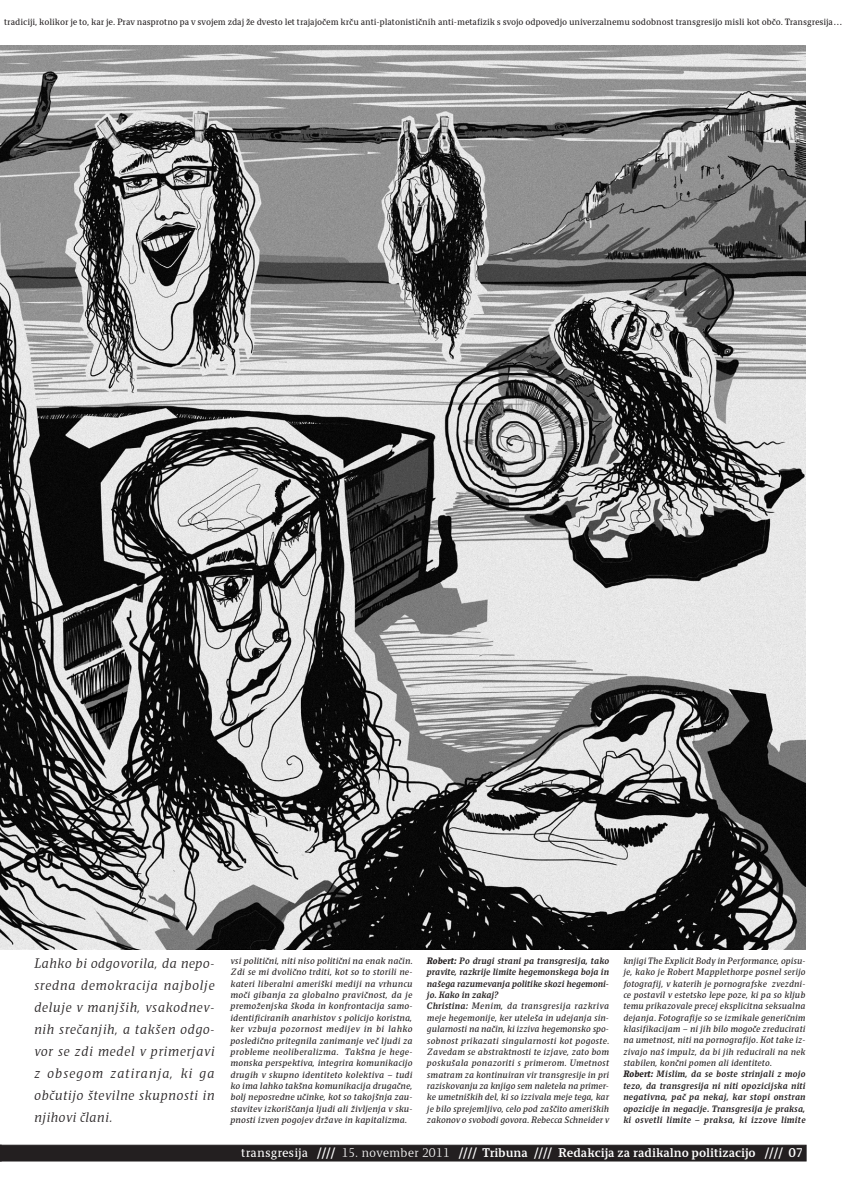
<style>
.page{position:relative;width:851px;height:1191px;background:#fff}
.page>*{position:absolute;margin:0;border:0;box-sizing:border-box;transform-origin:0 0}
.t1{font:italic 300 12.5px/22px "Tribunal";letter-spacing:.01em;color:#231f20;text-align:justify}
.t2{font:700 11.3px "Tribunal";color:#fff}
.t3{font:italic 8.3px/11.3px "Tribunal";color:#231f20}
.t4{font:8.2px "Tribunal";letter-spacing:-.01em;color:#231f20}
.s1{font-size:8.5px}
.s2{font-weight:900}
.s3{font-weight:700}
.s4{font-weight:400}
.s5{font-weight:300}
</style>
<div class="page">
<svg style="left:0;top:1144px;width:807px;height:18px;background:#322e2f"></svg>
<img style="left:0;top:45px;width:805px;height:904px">
<p class="t4" style="left:4px;top:15px;width:839px">tradiciji, kolikor je to, kar je. Prav nasprotno pa v svojem zdaj že dvesto let trajajočem krču anti-platonističnih anti-metafizik s svojo odpovedjo univerzalnemu sodobnost transgresijo misli kot občo. Transgresija<span class="s1">...</span></p>
<h1 class="t1" style="left:34px;top:951px;width:182px">Lahko bi odgovorila, da nepo&shy;sredna demokracija najbolje deluje v manjših, vsakodnev&shy;nih srečanjih, a takšen odgo&shy;vor se zdi medel v primerjavi z obsegom zatiranja, ki ga občutijo številne skupnosti in njihovi člani.</h1>
<p class="t3" style="left:230px;top:955px;width:184px;text-align:justify">vsi politični, niti niso politični na enak način.<br>Zdi se mi dvolično trditi, kot so to storili ne&shy;kateri liberalni ameriški mediji na vrhuncu moči gibanja za globalno pravičnost, da je premoženjska škoda in konfrontacija samo&shy;identificiranih anarhistov s policijo koristna, ker vzbuja pozornost medijev in bi lahko posledično pritegnila zanimanje več ljudi za probleme neoliberalizma. Takšna je hege&shy;monska perspektiva, integrira komunikacijo drugih v skupno identiteto kolektiva – tudi ko ima lahko takšna komunikacija drugačne, bolj neposredne učinke, kot so takojšnja zau&shy;stavitev izkoriščanja ljudi ali življenja v sku&shy;pnosti izven pogojev države in kapitalizma.</p>
<p class="t3" style="left:427px;top:955px;width:184px"><span class="s2">Robert:</span> <span class="s3">Po drugi strani pa transgresija, tako pravite, razkrije limite hegemonskega boja in našega razumevanja politike skozi hegemoni&shy;jo. Kako in zakaj?<br>Christina:</span> Menim, da transgresija razkriva meje hegemonije, ker uteleša in udejanja sin&shy;gularnosti na način, ki izziva hegemonsko spo&shy;sobnost prikazati singularnosti kot pogoste.<br>Zavedam se abstraktnosti te izjave, zato bom poskušala ponazoriti s primerom. Umetnost smatram za kontinuiran vir transgresije in pri raziskovanju za knjigo sem naletela na primer&shy;ke umetniških del, ki so izzivala meje tega, kar je bilo sprejemljivo, celo pod zaščito ameriških zakonov o svobodi govora. Rebecca Schneider v</p>
<p class="t3" style="left:623px;top:955px;width:184px">knjigi The Explicit Body in Performance, opisu&shy;je, kako je Robert Mapplethorpe posnel serijo fotografij, v katerih je pornografske zvezdni&shy;ce postavil v estetsko lepe poze, ki pa so kljub temu prikazovale precej eksplicitna seksualna dejanja. Fotografije so se izmikale generičnim klasifikacijam – ni jih bilo mogoče zreducirati na umetnost, niti na pornografijo. Kot take iz&shy;zivajo naš impulz, da bi jih reducirali na nek stabilen, končni pomen ali identiteto.<br><span class="s2">Robert:</span> <span class="s3">Mislim, da se boste strinjali z mojo tezo, da transgresija ni niti opozicijska niti negativna, pač pa nekaj, kar stopi onstran opozicije in negacije. Transgresija je praksa, ki osvetli limite – praksa, ki izzove limite</span></p>
<h2 class="t2" style="left:241px;top:1143px;width:563px"><span class="s4">transgresija</span> <span class="s2">////</span> <span class="s5">15. november 2011</span> <span class="s2">////</span> Tribuna <span class="s2">////</span> Redakcija za radikalno politizacijo <span class="s2">////</span> 07</h2>
</div>
